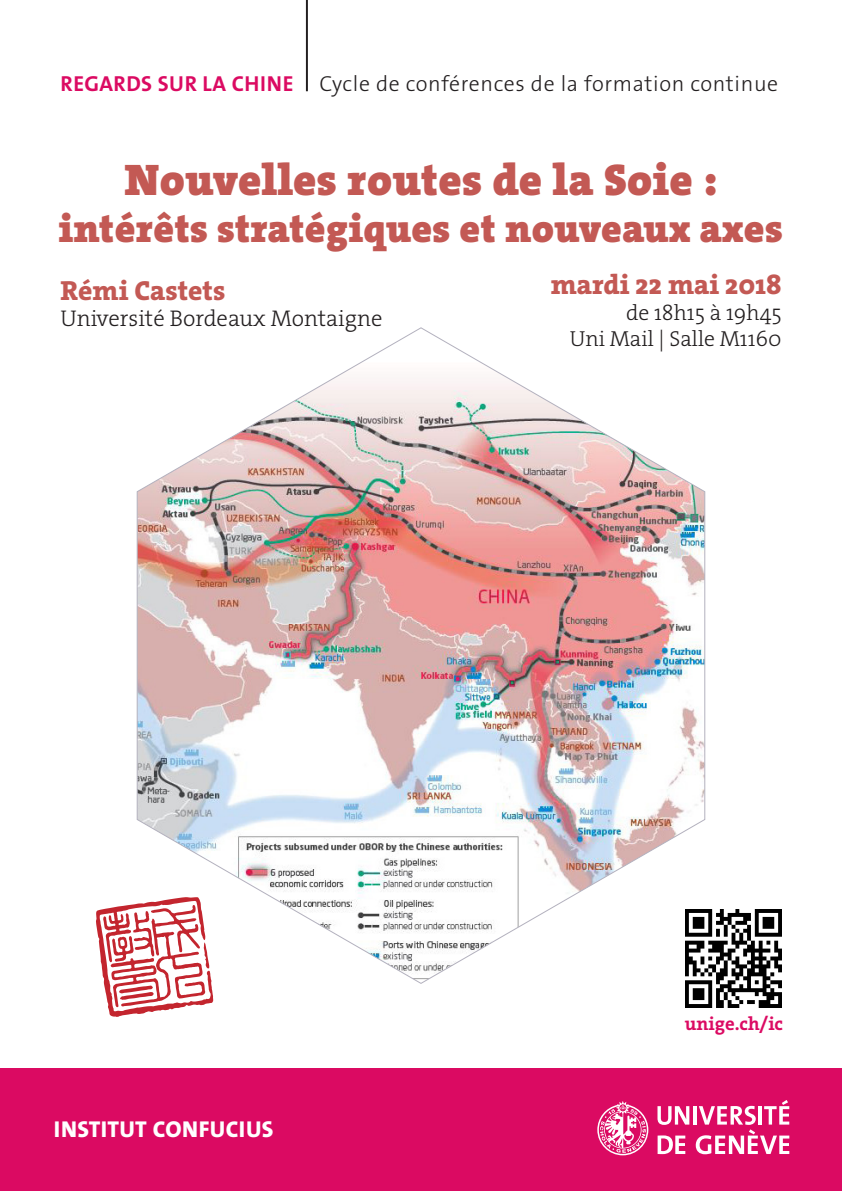
<style>
.page{position:relative;width:842px;height:1191px;background:#fff}
.page>*{position:absolute;margin:0;border:0;box-sizing:border-box;transform-origin:0 0}
.t1{font:44.5px "The Serif HP9 Blk";letter-spacing:.01em;color:#c35954}
.t2{font:39.6px "The Serif HP9 Blk";letter-spacing:.01em;color:#c35954}
.t3{font:27.7px "The Serif HP8 Ex Bld";color:#c35954}
.t4{font:800 23.1px "The Sans Os F";letter-spacing:.02em;color:#fff}
.t5{font:22.8px "The Serif HP3 Lig";color:#231f20}
.t6{font:300 21.8px "The Sans Os F";letter-spacing:.03em;color:#231f20}
.t7{font:21.8px "The Serif HP3 Lig";color:#231f20}
.t8{font:18.8px "The Serif HP7 Bld";color:#db0a62}
.s1{font-weight:700;color:#db0a62}
</style>
<div class="page">
<div style="left:0;top:1068px;width:842px;height:123px;background:#db0a62"></div>
<svg style="left:597px;top:1101px;width:51px;height:54px"></svg>
<svg style="left:657px;top:1106px;width:32px;height:18px"></svg>
<hr style="left:693px;top:1106px;width:4px;height:18px;background:#fff">
<svg style="left:658px;top:1135px;width:27px;height:19px"></svg>
<svg style="left:696px;top:1100px;width:93px;height:54px"></svg>
<hr style="left:306px;top:0;width:2px;height:91px;background:#231f20">
<svg style="left:96px;top:904px;width:117px;height:113px"></svg>
<img style="left:685px;top:909px;width:96px;height:98px">
<img style="left:136px;top:327px;width:570px;height:657px">
<p class="t6" style="left:61px;top:70px;width:719px"><span class="s1">REGARDS SUR LA CHINE</span> Cycle de conférences de la formation continue</p>
<p class="t1" style="left:125px;top:149px;width:594px">Nouvelles routes de la Soie :</p>
<p class="t2" style="left:58px;top:202px;width:726px">intérêts stratégiques et nouveaux axes</p>
<p class="t3" style="left:551px;top:266px;width:232px">mardi 22 mai 2018</p>
<p class="t7" style="left:626px;top:299px;width:157px">de 18h15 à 19h45</p>
<p class="t7" style="left:570px;top:325px;width:213px">Uni Mail | Salle M1160</p>
<p class="t3" style="left:60px;top:272px;width:166px">Rémi Castets</p>
<p class="t5" style="left:60px;top:304px;width:324px">Université Bordeaux Montaigne</p>
<p class="t4" style="left:54px;top:1114px;width:221px">INSTITUT CONFUCIUS</p>
<p class="t8" style="left:685px;top:1011px;width:100px">unige.ch/ic</p>
</div>
